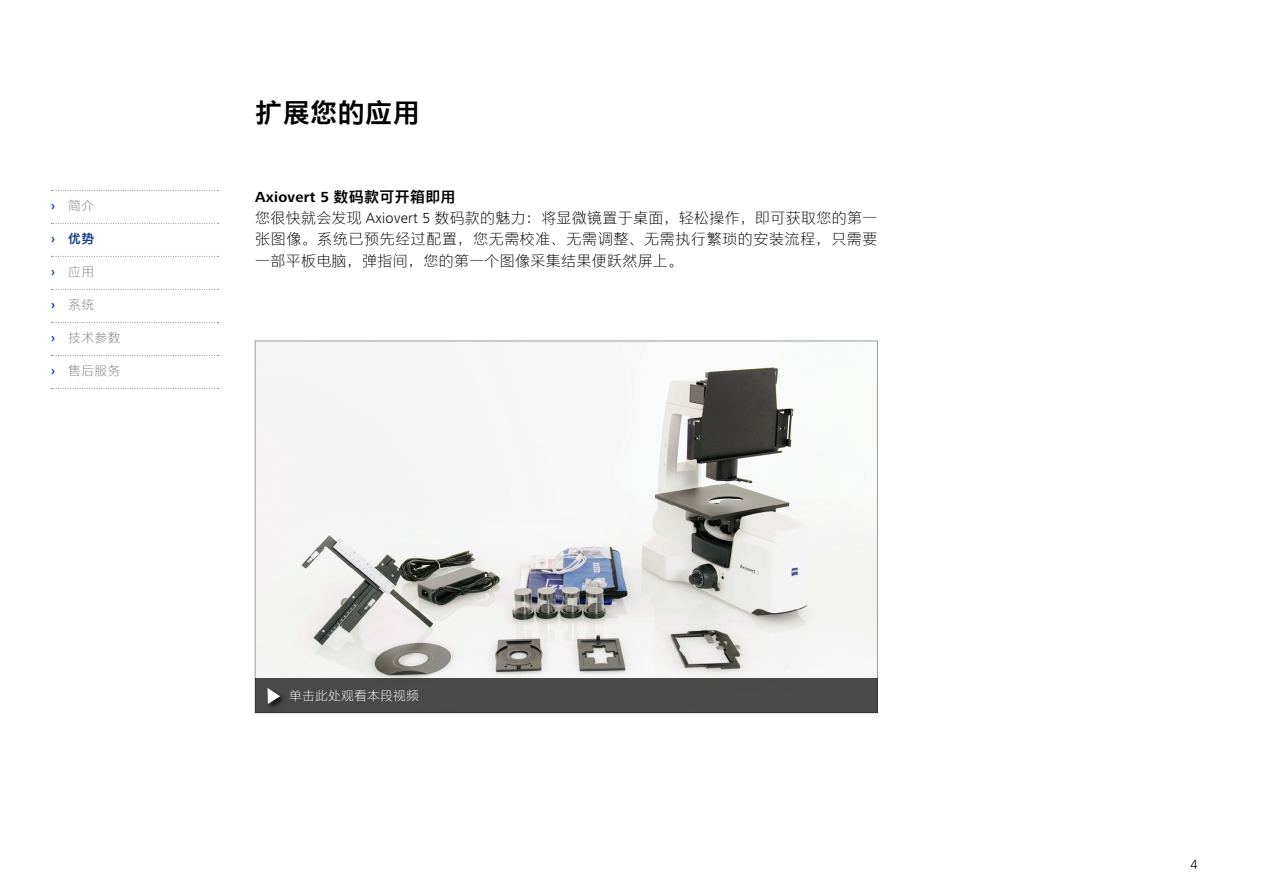
<style>
.page{position:relative;width:1263px;height:893px;background:#fff}
.page>*{position:absolute;margin:0;border:0;box-sizing:border-box;transform-origin:0 0}
.t1{font:27px "M Ying Hei PRC W7";letter-spacing:.02em;color:#000}
.t2{font:15px/21.3px "M Ying Hei PRC W3";letter-spacing:.02em;color:#000;text-align:justify}
.t3{font:700 15px "ZEISS Frutiger Next W1 G";letter-spacing:.02em;color:#000}
.t4{font:300 13.5px "ZEISS Frutiger Next W1 G";color:#000}
.t5{font:12.75px "M Ying Hei PRC W3";letter-spacing:.04em;color:#7c7b7b}
.t6{font:12.75px "M Ying Hei PRC W3";letter-spacing:.02em;color:#fff}
.t7{font:12.75px "M Ying Hei PRC W7";color:#164194}
.s1{font-family:"ZEISS Frutiger Next W1 G";font-weight:700;color:#164194}
.s2{font-family:"ZEISS Frutiger Next W1 G";font-weight:700}
.s3{font-family:"M Ying Hei PRC W7";font-weight:400}
.s4{font-family:"ZEISS Frutiger Next W1 G";font-weight:300}
</style>
<div class="page">
<img style="left:257px;top:353px;width:619px;height:326px">
<div style="left:255px;top:679px;width:622px;height:34px;background:#4a4a4a"></div>
<div style="left:266px;top:687px;width:21px;height:24px;background:#000;opacity:.75"></div>
<svg style="left:267px;top:688px;width:13px;height:16px"></svg>
<svg style="left:51px;top:190px;width:168px;height:1px"></svg>
<svg style="left:51px;top:223px;width:168px;height:1px"></svg>
<svg style="left:51px;top:256px;width:168px;height:1px"></svg>
<svg style="left:51px;top:289px;width:168px;height:1px"></svg>
<svg style="left:51px;top:322px;width:168px;height:1px"></svg>
<svg style="left:51px;top:355px;width:168px;height:1px"></svg>
<svg style="left:51px;top:388px;width:168px;height:1px"></svg>
<p class="t5" style="left:51px;top:198px;width:45px"><span class="s1">›</span> 简介</p>
<p class="t7" style="left:51px;top:231px;width:45px"><span class="s2">›</span> 优势</p>
<p class="t5" style="left:51px;top:264px;width:45px"><span class="s1">›</span> 应用</p>
<p class="t5" style="left:51px;top:297px;width:45px"><span class="s1">›</span> 系统</p>
<p class="t5" style="left:51px;top:330px;width:71px"><span class="s1">›</span> 技术参数</p>
<p class="t5" style="left:51px;top:363px;width:71px"><span class="s1">›</span> 售后服务</p>
<h1 class="t1" style="left:255px;top:95px;width:166px">扩展您的应用</h1>
<p class="t3" style="left:255px;top:186px;width:202px">Axiovert 5 <span class="s3">数码款可开箱即用</span></p>
<p class="t2" style="left:255px;top:207px;width:624px">您很快就会发现 <span class="s4">Axiovert 5</span> 数码款的魅力：将显微镜置于桌面，轻松操作，即可获取您的第一张图像。系统已预先经过配置，您无需校准、无需调整、无需执行繁琐的安装流程，只需要一部平板电脑，弹指间，您的第一个图像采集结果便跃然屏上。</p>
<p class="t6" style="left:289px;top:687px;width:131px">单击此处观看本段视频</p>
<p class="t4" style="left:1190px;top:855px;width:9px">4</p>
</div>
